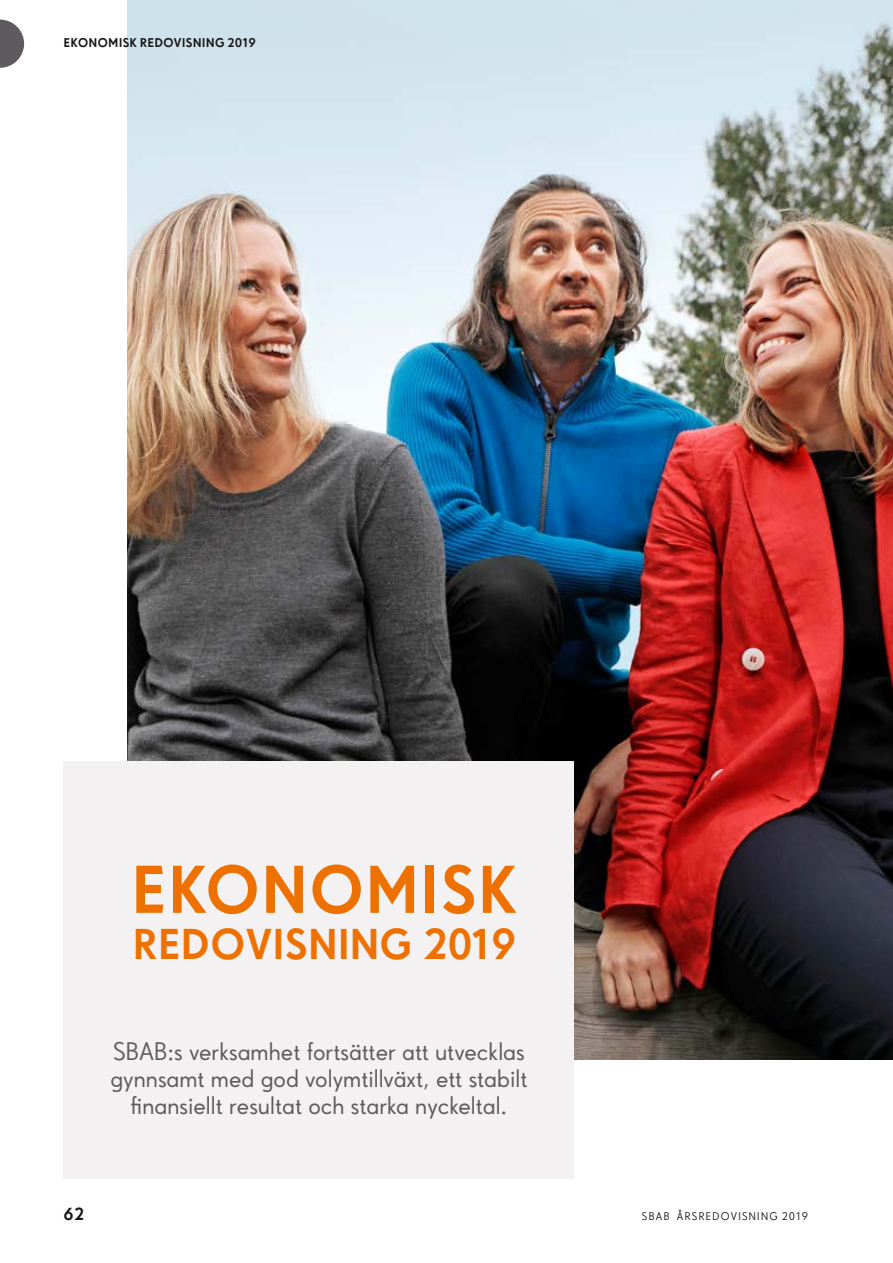
<style>
.page{position:relative;width:893px;height:1263px;background:#fff}
.page>*{position:absolute;margin:0;border:0;box-sizing:border-box;transform-origin:0 0}
.t1{font:700 63.6px "SBAB Sans";letter-spacing:.05em;color:#ee7100}
.t2{font:700 40.65px "SBAB Sans";letter-spacing:.03em;color:#ee7100}
.t3{font:24px/27px "SBAB Sans";color:#5e5a5d;text-align:center}
.t4{font:700 16.5px "SBAB Sans";color:#181716}
.t5{font:700 12px "SBAB Sans";letter-spacing:.035em;color:#181716}
.t6{font:10.5px "SBAB Sans";letter-spacing:.12em;color:#181716}
</style>
<div class="page">
<img style="left:128px;top:0;width:765px;height:1059px">
<div style="left:64px;top:761px;width:510px;height:417px;background:#f3f1f1"></div>
<svg style="left:0;top:20px;width:24px;height:48px"></svg>
<p class="t5" style="left:64px;top:35px;width:17px">EKONOMISK</p>
<p class="t5" style="left:140px;top:35px;width:9px">REDOVISNING</p>
<p class="t5" style="left:227px;top:35px;width:30px">2019</p>
<h1 class="t1" style="left:133px;top:849px;width:387px">EKONOMISK</h1>
<h2 class="t2" style="left:133px;top:918px;width:384px">REDOVISNING 2019</h2>
<p class="t3" style="left:110px;top:1037px;width:419px">SBAB:s verksamhet fortsätter att utvecklas gynnsamt med god volymtillväxt, ett stabilt finansiellt resultat och starka nyckeltal.</p>
<p class="t4" style="left:64px;top:1204px;width:22px">62</p>
<p class="t6" style="left:642px;top:1210px;width:167px">SBAB ÅRSREDOVISNING 2019</p>
</div>
